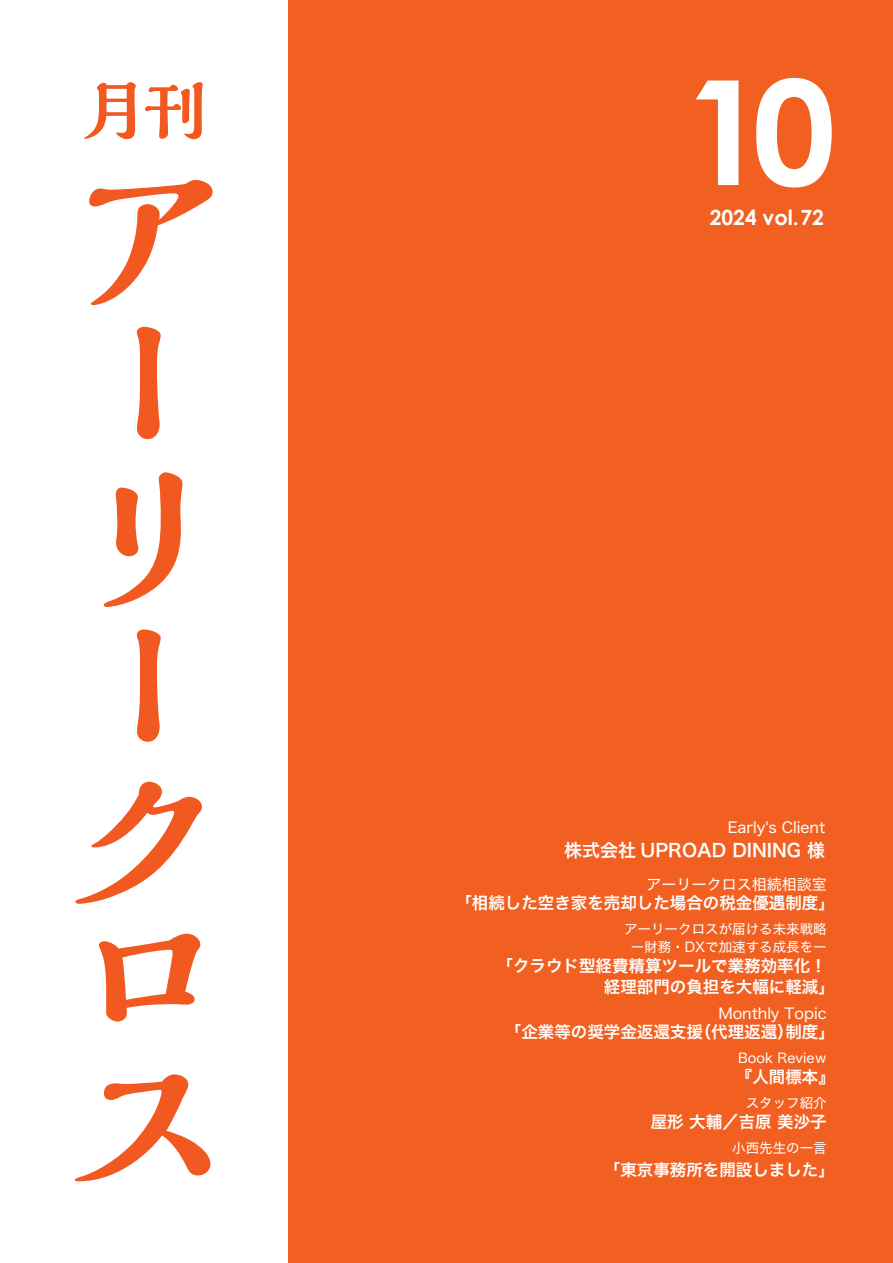
<style>
.page{position:relative;width:893px;height:1263px;background:#fff}
.page>*{position:absolute;margin:0;border:0;box-sizing:border-box;transform-origin:0 0}
.t1{font:177px/132.8px "P Kaimin So Std N Heavy 90 pv RKSJ V";color:#f15921}
.t2{font:700 145.5px "Century Gothic Pro";color:#fff}
.t3{font:141.6px "P Kaimin So Std N Heavy 90 pv RKSJ V";color:#f15921;scale:1.25 1}
.t4{font:66px "P Kaimin So Std N Heavy 90 pv RKSJ H";color:#f15921}
.t5{font:700 21px "Century Gothic Pro";color:#fff}
.t6{font:18px "Hira Kaku Std N W6 90 pv RKSJ H";color:#fff}
.t7{font:16.5px/21px "Hira Kaku Std N W6 90 pv RKSJ H";color:#fff}
.t8{font:15px "Hira Kaku Std N W4 90 pv RKSJ H";color:#fff}
.t9{font:13.5px/18px "Hira Kaku Std N W4 90 pv RKSJ H";color:#fff;text-align:center}
</style>
<div class="page">
<div style="left:288px;top:0;width:605px;height:1263px;background:#f26021"></div>
<h3 class="t4" style="left:83px;top:65px;width:129px">月刊</h3>
<h1 class="t1" style="left:61px;top:158px;width:153px">ア</h1>
<h3 class="t3" style="left:61px;top:287px;width:81px">ー</h3>
<h1 class="t1" style="left:61px;top:461px;width:123px">リ</h1>
<h3 class="t3" style="left:61px;top:589px;width:81px">ー</h3>
<h1 class="t1" style="left:61px;top:764px;width:142px">クロ</h1>
<h1 class="t1" style="left:61px;top:1047px;width:151px">ス</h1>
<h2 class="t2" style="left:683px;top:42px;width:154px">10</h2>
<p class="t5" style="left:710px;top:204px;width:116px">2024 vol. 72</p>
<p class="t8" style="left:728px;top:816px;width:99px">Early's Client</p>
<p class="t6" style="left:564px;top:836px;width:263px">株式会社 UPROAD DINING 様</p>
<p class="t8" style="left:647px;top:873px;width:181px">アーリークロス相続相談室</p>
<p class="t7" style="left:455px;top:893px;width:381px">「相続した空き家を売却した場合の税金優遇制度」</p>
<p class="t9" style="left:624px;top:920px;width:204px">アーリークロスが届ける未来戦略ー財務・DXで加速する成長をー</p>
<p class="t7" style="left:604px;top:956px;width:232px;text-indent:-107px">「クラウド型経費精算ツールで業務効率化！経理部門の負担を大幅に軽減」</p>
<p class="t8" style="left:718px;top:1002px;width:110px">Monthly Topic</p>
<p class="t7" style="left:505px;top:1022px;width:331px">「企業等の奨学金返還支援（代理返還）制度」</p>
<p class="t9" style="left:738px;top:1049px;width:90px">Book Review</p>
<p class="t7" style="left:736px;top:1067px;width:100px">『人間標本』</p>
<p class="t9" style="left:746px;top:1094px;width:82px">スタッフ紹介</p>
<p class="t7" style="left:651px;top:1112px;width:177px">屋形 大輔／吉原 美沙子</p>
<p class="t9" style="left:732px;top:1139px;width:96px">小西先生の一言</p>
<p class="t7" style="left:604px;top:1160px;width:232px">「東京事務所を開設しました」</p>
</div>
